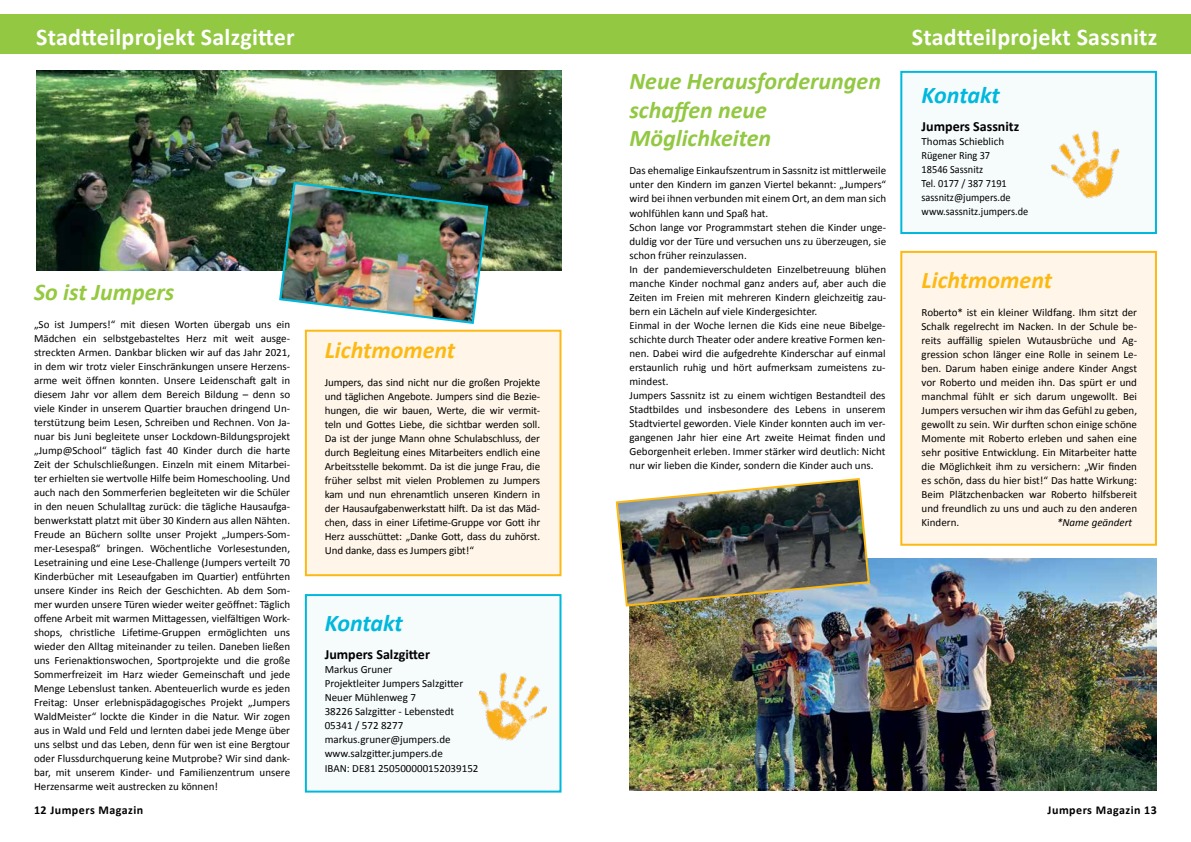
<style>
.page{position:relative;width:1191px;height:842px;background:#fff}
.page>*{position:absolute;margin:0;border:0;box-sizing:border-box;transform-origin:0 0}
.t1{font:700 24px "Calibri";letter-spacing:.01em;color:#fff}
.t2{font:italic 700 24px/28.8px "Calibri";color:#92c842}
.t3{font:italic 700 24px "Calibri";color:#fdb913}
.t4{font:italic 700 24px "Calibri";letter-spacing:-.005em;color:#00b8dc}
.t5{font:italic 700 24px "Calibri";color:#94c940}
.t6{font:700 14px "Calibri";color:#000}
.t7{font:700 12px "Calibri";letter-spacing:.04em;color:#000}
.t8{font:11px/14px "Calibri";color:#000;text-align:justify}
.t9{font:italic 11px "Calibri";color:#000}
</style>
<div class="page">
<div style="left:586px;top:15px;width:605px;height:39px;background:#92c842"></div>
<div style="left:0;top:15px;width:604px;height:39px;background:#92c842"></div>
<div style="left:305px;top:330px;width:256px;height:246px;background:#fff6e9;border:2px solid #fdb913"></div>
<div style="left:305px;top:594px;width:256px;height:198px;background:#f6fbfc;border:2px solid #00b8dc"></div>
<img style="left:478px;top:672px;width:69px;height:69px">
<img style="left:36px;top:71px;width:525px;height:199px">
<img style="left:278px;top:181px;width:211px;height:143px">
<div style="left:900px;top:71px;width:257px;height:163px;background:#f6fbfc;border:2px solid #00b8dc"></div>
<div style="left:900px;top:251px;width:257px;height:295px;background:#fff6e9;border:2px solid #fdb913"></div>
<img style="left:629px;top:558px;width:528px;height:233px">
<img style="left:615px;top:478px;width:256px;height:130px">
<img style="left:1051px;top:130px;width:69px;height:69px">
<h1 class="t1" style="left:36px;top:20px;width:260px">Stadtteilprojekt Salzgitter</h1>
<h1 class="t1" style="left:912px;top:20px;width:247px">Stadtteilprojekt Sassnitz</h1>
<h1 class="t2" style="left:629px;top:66px;width:253px">Neue Herausforderungen schaffen neue<br>Möglichkeiten</h1>
<p class="t8" style="left:629px;top:164px;width:258px;text-align:left">Das ehemalige Einkaufszentrum in Sassnitz ist mittlerweile unter den Kindern im ganzen Viertel bekannt: „Jumpers“ wird bei ihnen verbunden mit einem Ort, an dem man sich wohlfühlen kann und Spaß hat.<br>Schon lange vor Programmstart stehen die Kinder unge&shy;duldig vor der Türe und versuchen uns zu überzeugen, sie schon früher reinzulassen.<br>In der pandemieverschuldeten Einzelbetreuung blühen manche Kinder nochmal ganz anders auf, aber auch die Zeiten im Freien mit mehreren Kindern gleichzeitig zau&shy;bern ein Lächeln auf viele Kindergesichter.<br>Einmal in der Woche lernen die Kids eine neue Bibelge&shy;schichte durch Theater oder andere kreative Formen ken&shy;nen. Dabei wird die aufgedrehte Kinderschar auf einmal erstaunlich ruhig und hört aufmerksam zumeistens zu&shy;mindest.<br>Jumpers Sassnitz ist zu einem wichtigen Bestandteil des Stadtbildes und insbesondere des Lebens in unserem Stadtviertel geworden. Viele Kinder konnten auch im ver&shy;gangenen Jahr hier eine Art zweite Heimat finden und Geborgenheit erleben. Immer stärker wird deutlich: Nicht nur wir lieben die Kinder, sondern die Kinder auch uns.</p>
<h1 class="t4" style="left:921px;top:78px;width:80px">Kontakt</h1>
<p class="t6" style="left:921px;top:116px;width:99px">Jumpers Sassnitz</p>
<p class="t8" style="left:921px;top:134px;width:108px;text-align:left">Thomas Schieblich<br>Rügener Ring 37<br>18546 Sassnitz<br>Tel. 0177 / 387 7191 sassnitz@jumpers.de www.sassnitz.jumpers.de</p>
<h1 class="t3" style="left:921px;top:263px;width:132px">Lichtmoment</h1>
<p class="t8" style="left:921px;top:305px;width:217px">Roberto* ist ein kleiner Wildfang. Ihm sitzt der Schalk regelrecht im Nacken. In der Schule be&shy;reits auffällig spielen Wutausbrüche und Ag&shy;gression schon länger eine Rolle in seinem Le&shy;ben. Darum haben einige andere Kinder Angst vor Roberto und meiden ihn. Das spürt er und manchmal fühlt er sich darum ungewollt. Bei Jumpers versuchen wir ihm das Gefühl zu geben, gewollt zu sein. Wir durften schon einige schöne Momente mit Roberto erleben und sahen eine sehr positive Entwicklung. Ein Mitarbeiter hatte die Möglichkeit ihm zu versichern: „Wir finden es schön, dass du hier bist!“ Das hatte Wirkung:<br>Beim Plätzchenbacken war Roberto hilfsbereit und freundlich zu uns und auch zu den anderen Kindern.</p>
<h1 class="t5" style="left:34px;top:275px;width:142px">So ist Jumpers</h1>
<p class="t8" style="left:34px;top:317px;width:258px">„So ist Jumpers!“ mit diesen Worten übergab uns ein Mädchen ein selbstgebasteltes Herz mit weit ausge&shy;streckten Armen. Dankbar blicken wir auf das Jahr 2021, in dem wir trotz vieler Einschränkungen unsere Herzens&shy;arme weit öffnen konnten. Unsere Leidenschaft galt in diesem Jahr vor allem dem Bereich Bildung – denn so viele Kinder in unserem Quartier brauchen dringend Un&shy;terstützung beim Lesen, Schreiben und Rechnen. Von Ja&shy;nuar bis Juni begleitete unser Lockdown-Bildungsprojekt „Jump@School“ täglich fast 40 Kinder durch die harte Zeit der Schulschließungen. Einzeln mit einem Mitarbei&shy;ter erhielten sie wertvolle Hilfe beim Homeschooling. Und auch nach den Sommerferien begleiteten wir die Schüler in den neuen Schulalltag zurück: die tägliche Hausaufga&shy;benwerkstatt platzt mit über 30 Kindern aus allen Nähten.<br>Freude an Büchern sollte unser Projekt „Jumpers-Som&shy;mer-Lesespaß“ bringen. Wöchentliche Vorlesestunden, Lesetraining und eine Lese-Challenge (Jumpers verteilt 70<br>Kinderbücher mit Leseaufgaben im Quartier) entführten unsere Kinder ins Reich der Geschichten. Ab dem Som&shy;mer wurden unsere Türen wieder weiter geöffnet: Täglich offene Arbeit mit warmen Mittagessen, vielfältigen Work&shy;shops, christliche Lifetime-Gruppen ermöglichten uns wieder den Alltag miteinander zu teilen. Daneben ließen uns Ferienaktionswochen, Sportprojekte und die große Sommerfreizeit im Harz wieder Gemeinschaft und jede Menge Lebenslust tanken. Abenteuerlich wurde es jeden Freitag: Unser erlebnispädagogisches Projekt „Jumpers WaldMeister“ lockte die Kinder in die Natur. Wir zogen aus in Wald und Feld und lernten dabei jede Menge über uns selbst und das Leben, denn für wen ist eine Bergtour oder Flussdurchquerung keine Mutprobe? Wir sind dank&shy;bar, mit unserem Kinder- und Familienzentrum unsere Herzensarme weit austrecken zu können!</p>
<h1 class="t3" style="left:325px;top:333px;width:132px">Lichtmoment</h1>
<p class="t8" style="left:325px;top:375px;width:217px">Jumpers, das sind nicht nur die großen Projekte und täglichen Angebote. Jumpers sind die Bezie&shy;hungen, die wir bauen, Werte, die wir vermit&shy;teln und Gottes Liebe, die sichtbar werden soll.<br>Da ist der junge Mann ohne Schulabschluss, der durch Begleitung eines Mitarbeiters endlich eine Arbeitsstelle bekommt. Da ist die junge Frau, die früher selbst mit vielen Problemen zu Jumpers kam und nun ehrenamtlich unseren Kindern in der Hausaufgabenwerkstatt hilft. Da ist das Mäd&shy;chen, dass in einer Lifetime-Gruppe vor Gott ihr Herz ausschüttet: „Danke Gott, dass du zuhörst.<br>Und danke, dass es Jumpers gibt!“</p>
<p class="t9" style="left:1057px;top:515px;width:77px">*Name geändert</p>
<h1 class="t4" style="left:325px;top:606px;width:80px">Kontakt</h1>
<p class="t6" style="left:325px;top:645px;width:107px">Jumpers Salzgitter</p>
<p class="t8" style="left:325px;top:662px;width:155px;text-align:left">Markus Gruner<br>Projektleiter Jumpers Salzgitter<br>Neuer Mühlenweg 7<br>38226 Salzgitter - Lebenstedt<br>05341 / 572 8277 markus.gruner@jumpers.de www.salzgitter.jumpers.de<br>IBAN: DE81 250500000152039152</p>
<p class="t7" style="left:34px;top:802px;width:111px">12 Jumpers Magazin</p>
<p class="t7" style="left:1047px;top:802px;width:111px">Jumpers Magazin 13</p>
</div>
